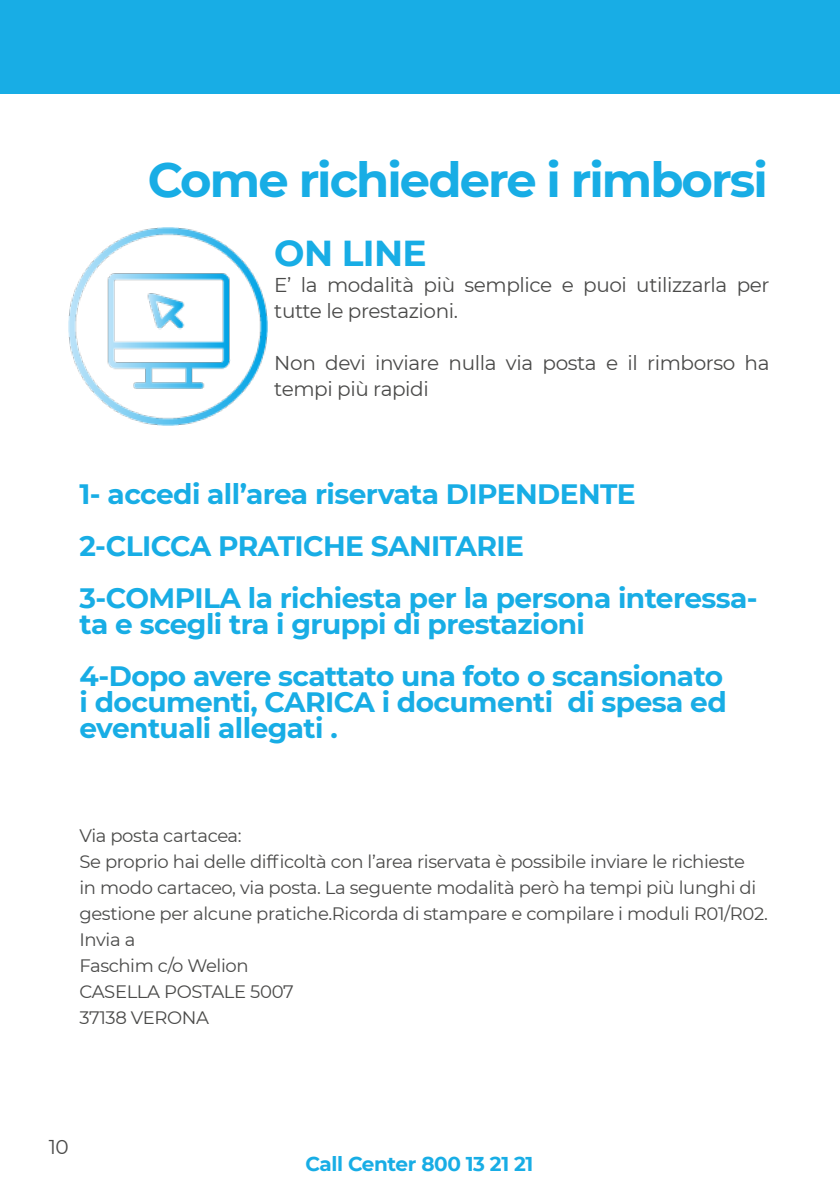
<style>
.page{position:relative;width:840px;height:1191px;background:#fff}
.page>*{position:absolute;margin:0;border:0;box-sizing:border-box;transform-origin:0 0}
.t1{font:700 48px "Montserrat";letter-spacing:-.04em;color:#18ade5}
.t2{font:700 36px "Montserrat";letter-spacing:-.02em;color:#18ade5}
.t3{font:700 28px/52px "Montserrat";letter-spacing:-.02em;color:#18ade5}
.t4{font:20px/26px "Montserrat";letter-spacing:-.02em;color:#4a4a49}
.t5{font:700 20px "Montserrat";letter-spacing:-.02em;color:#18ade5}
.t6{font:18px/26px "Montserrat";letter-spacing:-.02em;color:#4a4a49}
</style>
<div class="page">
<div style="left:0;top:0;width:839px;height:94px;background:#18ade5"></div>
<img style="left:69px;top:227px;width:198px;height:199px">
<h1 class="t1" style="left:148px;top:145px;width:621px">Come richiedere i rimborsi</h1>
<h2 class="t2" style="left:274px;top:227px;width:154px">ON LINE</h2>
<p class="t4" style="left:274px;top:271px;width:496px">E’ la modalità più semplice e puoi utilizzarla per tutte le prestazioni.</p>
<p class="t4" style="left:274px;top:349px;width:496px">Non devi inviare nulla via posta e il rimborso ha tempi più rapidi</p>
<h3 class="t3" style="left:79px;top:466px;width:679px">1- accedi all’area riservata DIPENDENTE<br>2-CLICCA PRATICHE SANITARIE<br>3-COMPILA la richiesta per la persona interessa-</h3>
<h3 class="t3" style="left:79px;top:596px;width:645px">ta e scegli tra i gruppi di prestazioni<br>4-Dopo avere scattato una foto o scansionato</h3>
<h3 class="t3" style="left:79px;top:687px;width:648px;line-height:26px">i documenti, CARICA i documenti di spesa ed eventuali allegati .</h3>
<p class="t6" style="left:79px;top:821px;width:689px">Via posta cartacea:<br>Se proprio hai delle difficoltà con l’area riservata è possibile inviare le richieste<br>in modo cartaceo, via posta. La seguente modalità però ha tempi più lunghi di gestione per alcune pratiche.Ricorda di stampare e compilare i moduli R01/R02.<br>Invia a<br>Faschim c/o Welion<br>CASELLA POSTALE 5007<br>37138 VERONA</p>
<p class="t4" style="left:49px;top:1133px;width:22px">10</p>
<p class="t5" style="left:305px;top:1149px;width:229px">Call Center 800 13 21 21</p>
</div>
